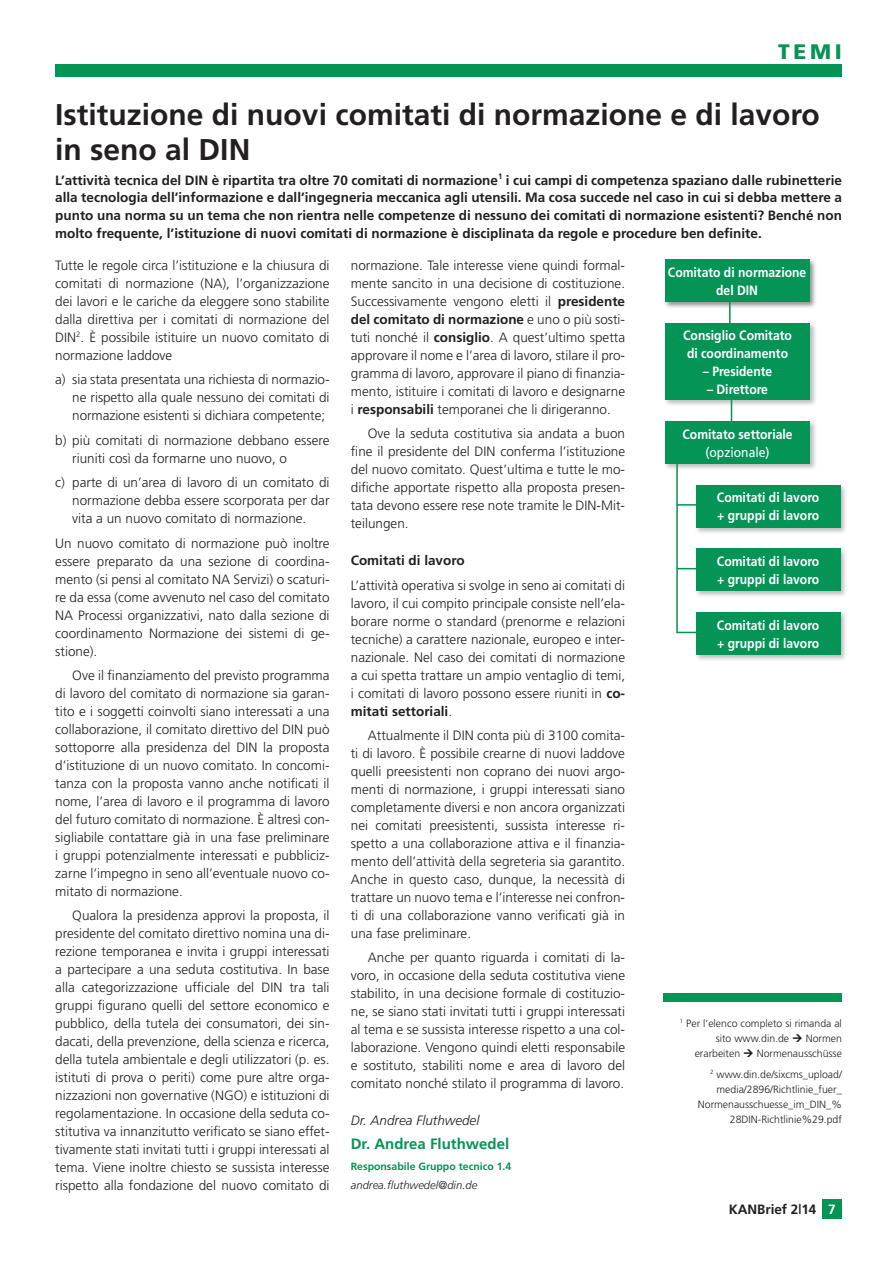
<style>
.page{position:relative;width:893px;height:1263px;background:#fff}
.page>*{position:absolute;margin:0;border:0;box-sizing:border-box;transform-origin:0 0}
.t1{font:700 30px/34.5px "Frutiger";color:#231f20}
.t2{font:900 21px "Frutiger";color:#049455}
.t3{font:700 15px "Frutiger";color:#049455}
.t4{font:300 13.5px/18px "Frutiger";color:#231f20;text-align:justify}
.t5{font:700 13.5px/17.5px "Frutiger";color:#231f20;text-align:justify}
.t6{font:700 13.5px/18px "Frutiger";color:#fff;scale:.9 1}
.t7{font:italic 300 13.5px "Frutiger";color:#231f20}
.t8{font:13.5px "Frutiger";color:#fff;scale:.9 1}
.t9{font:italic 300 11.25px "Frutiger";color:#231f20}
.t10{font:300 10.5px/15px "Frutiger";color:#231f20;text-align:right}
.t11{font:700 10.5px "Frutiger";color:#049455}
.s1{font-weight:700}
.s2{color:#fff}
</style>
<div class="page">
<div style="left:822px;top:1199px;width:20px;height:20px;background:#049455"></div>
<div style="left:55px;top:64px;width:787px;height:13px;background:#049455"></div>
<div style="left:663px;top:993px;width:179px;height:8px;background:#049455"></div>
<div style="left:664px;top:321px;width:153px;height:86px;background:#231f20;opacity:.3"></div>
<div style="left:665px;top:323px;width:145px;height:77px;background:#049455"></div>
<div style="left:664px;top:419px;width:153px;height:52px;background:#231f20;opacity:.3"></div>
<div style="left:665px;top:421px;width:145px;height:42px;background:#049455"></div>
<div style="left:694px;top:483px;width:154px;height:52px;background:#231f20;opacity:.3"></div>
<div style="left:696px;top:485px;width:144px;height:42px;background:#049455"></div>
<div style="left:694px;top:547px;width:154px;height:52px;background:#231f20;opacity:.3"></div>
<div style="left:696px;top:549px;width:144px;height:42px;background:#049455"></div>
<div style="left:694px;top:611px;width:154px;height:51px;background:#231f20;opacity:.3"></div>
<div style="left:696px;top:612px;width:144px;height:43px;background:#049455"></div>
<svg style="left:731px;top:400px;width:1px;height:21px"></svg>
<div style="left:663px;top:258px;width:154px;height:52px;background:#231f20;opacity:.5"></div>
<div style="left:665px;top:259px;width:144px;height:43px;background:#049455"></div>
<svg style="left:729px;top:302px;width:1px;height:21px"></svg>
<hr style="left:676px;top:463px;width:2px;height:170px;background:#049455">
<hr style="left:677px;top:504px;width:21px;height:2px;background:#049455">
<svg style="left:678px;top:568px;width:18px;height:1px"></svg>
<svg style="left:678px;top:632px;width:18px;height:1px"></svg>
<h2 class="t2" style="left:778px;top:39px;width:65px">TEMI</h2>
<h1 class="t1" style="left:55px;top:97px;width:766px">Istituzione di nuovi comitati di normazione e di lavoro in seno al DIN</h1>
<p class="t5" style="left:55px;top:171px;width:788px">L’attività tecnica del DIN è ripartita tra oltre 70 comitati di normazione<sup>1</sup> i cui campi di competenza spaziano dalle rubinetterie alla tecnologia dell’informazione e dall’ingegneria meccanica agli utensili. Ma cosa succede nel caso in cui si debba mettere a punto una norma su un tema che non rientra nelle competenze di nessuno dei comitati di normazione esistenti? Benché non molto frequente, l’istituzione di nuovi comitati di normazione è disciplinata da regole e procedure ben definite.</p>
<p class="t4" style="left:55px;top:256px;width:276px">Tutte le regole circa l’istituzione e la chiusura di comitati di normazione (NA), l’organizzazione dei lavori e le cariche da eleggere sono stabilite dalla direttiva per i comitati di normazione del DIN<sup>2</sup>. È possibile istituire un nuovo comitato di normazione laddove</p>
<p class="t4" style="left:72px;top:371px;width:259px;text-indent:-17px">a) sia stata presentata una richiesta di normazio&shy;ne rispetto alla quale nessuno dei comitati di normazione esistenti si dichiara competente;</p>
<p class="t4" style="left:72px;top:431px;width:259px;text-indent:-17px">b) più comitati di normazione debbano essere riuniti così da formarne uno nuovo, o</p>
<p class="t4" style="left:72px;top:473px;width:259px;text-indent:-17px">c) parte di un’area di lavoro di un comitato di normazione debba essere scorporata per dar vita a un nuovo comitato di normazione.</p>
<p class="t4" style="left:55px;top:534px;width:276px">Un nuovo comitato di normazione può inoltre essere preparato da una sezione di coordina&shy;mento (si pensi al comitato NA Servizi) o scaturi&shy;re da essa (come avvenuto nel caso del comitato NA Processi organizzativi, nato dalla sezione di coordinamento Normazione dei sistemi di ge&shy;stione).</p>
<p class="t4" style="left:55px;top:666px;width:276px;text-indent:17px">Ove il finanziamento del previsto programma di lavoro del comitato di normazione sia garan&shy;tito e i soggetti coinvolti siano interessati a una collaborazione, il comitato direttivo del DIN può sottoporre alla presidenza del DIN la proposta d’istituzione di un nuovo comitato. In concomi&shy;tanza con la proposta vanno anche notificati il nome, l’area di lavoro e il programma di lavoro del futuro comitato di normazione. È altresì con&shy;sigliabile contattare già in una fase preliminare i gruppi potenzialmente interessati e pubbliciz&shy;zarne l’impegno in seno all’eventuale nuovo co&shy;mitato di normazione.</p>
<p class="t4" style="left:55px;top:906px;width:276px;text-indent:17px">Qualora la presidenza approvi la proposta, il presidente del comitato direttivo nomina una di&shy;rezione temporanea e invita i gruppi interessati a partecipare a una seduta costitutiva. In base alla categorizzazione ufficiale del DIN tra tali gruppi figurano quelli del settore economico e pubblico, della tutela dei consumatori, dei sin&shy;dacati, della prevenzione, della scienza e ricerca, della tutela ambientale e degli utilizzatori (p. es. istituti di prova o periti) come pure altre orga&shy;nizzazioni non governative (NGO) e istituzioni di regolamentazione. In occasione della seduta co&shy;stitutiva va innanzitutto verificato se siano effet&shy;tivamente stati invitati tutti i gruppi interessati al tema. Viene inoltre chiesto se sussista interesse rispetto alla fondazione del nuovo comitato di</p>
<p class="t4" style="left:351px;top:256px;width:276px">normazione. Tale interesse viene quindi formal&shy;mente sancito in una decisione di costituzione.<br>Successivamente vengono eletti il <span class="s1">presidente del comitato di normazione</span> e uno o più sosti&shy;tuti nonché il <span class="s1">consiglio</span>. A quest’ultimo spetta approvare il nome e l’area di lavoro, stilare il pro&shy;gramma di lavoro, approvare il piano di finanzia&shy;mento, istituire i comitati di lavoro e designarne i <span class="s1">responsabili</span> temporanei che li dirigeranno.</p>
<p class="t4" style="left:351px;top:424px;width:276px;text-indent:17px">Ove la seduta costitutiva sia andata a buon fine il presidente del DIN conferma l’istituzione del nuovo comitato. Quest’ultima e tutte le mo&shy;difiche apportate rispetto alla proposta presen&shy;tata devono essere rese note tramite le DIN-Mit&shy;teilungen.</p>
<p class="t5" style="left:351px;top:552px;width:115px">Comitati di lavoro</p>
<p class="t4" style="left:351px;top:576px;width:276px">L’attività operativa si svolge in seno ai comitati di lavoro, il cui compito principale consiste nell’ela&shy;borare norme o standard (prenorme e relazioni tecniche) a carattere nazionale, europeo e inter&shy;nazionale. Nel caso dei comitati di normazione a cui spetta trattare un ampio ventaglio di temi, i comitati di lavoro possono essere riuniti in <span class="s1">co&shy;mitati settoriali</span>.</p>
<p class="t4" style="left:351px;top:726px;width:276px;text-indent:17px">Attualmente il DIN conta più di 3100 comita&shy;ti di lavoro. È possibile crearne di nuovi laddove quelli preesistenti non coprano dei nuovi argo&shy;menti di normazione, i gruppi interessati siano completamente diversi e non ancora organizzati nei comitati preesistenti, sussista interesse ri&shy;spetto a una collaborazione attiva e il finanzia&shy;mento dell’attività della segreteria sia garantito.<br>Anche in questo caso, dunque, la necessità di trattare un nuovo tema e l’interesse nei confron&shy;ti di una collaborazione vanno verificati già in una fase preliminare.</p>
<p class="t4" style="left:351px;top:949px;width:276px;text-indent:17px">Anche per quanto riguarda i comitati di la&shy;voro, in occasione della seduta costitutiva viene stabilito, in una decisione formale di costituzio&shy;ne, se siano stati invitati tutti i gruppi interessati al tema e se sussista interesse rispetto a una col&shy;laborazione. Vengono quindi eletti responsabile e sostituto, stabiliti nome e area di lavoro del comitato nonché stilato il programma di lavoro.</p>
<p class="t7" style="left:351px;top:1113px;width:130px">Dr. Andrea Fluthwedel</p>
<p class="t3" style="left:351px;top:1134px;width:160px">Dr. Andrea Fluthwedel</p>
<p class="t11" style="left:351px;top:1160px;width:162px">Responsabile Gruppo tecnico 1.4</p>
<p class="t9" style="left:351px;top:1179px;width:128px">andrea.fluthwedel@din.de</p>
<p class="t6" style="left:668px;top:263px;width:155px;text-align:center">Comitato di normazione del DIN</p>
<p class="t6" style="left:683px;top:326px;width:122px">Consiglio Comitato di coordinamento</p>
<p class="t6" style="left:703px;top:362px;width:79px">– Presidente</p>
<p class="t6" style="left:707px;top:380px;width:69px">– Direttore</p>
<p class="t6" style="left:682px;top:425px;width:124px">Comitato settoriale</p>
<p class="t8" style="left:705px;top:444px;width:73px">(opzionale)</p>
<p class="t6" style="left:717px;top:488px;width:115px">Comitati di lavoro + gruppi di lavoro</p>
<p class="t6" style="left:717px;top:552px;width:115px">Comitati di lavoro + gruppi di lavoro</p>
<p class="t6" style="left:717px;top:616px;width:115px">Comitati di lavoro + gruppi di lavoro</p>
<p class="t10" style="left:716px;top:1015px;width:128px;text-align:left;text-indent:-36px"><sup>1</sup> Per l’elenco completo si rimanda al sito www.din.de</p>
<p class="t10" style="left:806px;top:1030px;width:38px">Normen</p>
<p class="t10" style="left:695px;top:1045px;width:47px">erarbeiten</p>
<p class="t10" style="left:710px;top:1042px;width:133px;line-height:21.3px">Normenausschüsse<br><sup>2</sup> www.din.de/sixcms_upload/</p>
<p class="t10" style="left:698px;top:1082px;width:146px">media/2896/Richtlinie_fuer_<br>Normenausschuesse_im_DIN_%<br>28DIN-Richtlinie%29.pdf</p>
<p class="t5" style="left:729px;top:1201px;width:109px">KANBrief 2|14 <span class="s2">7</span></p>
</div>
